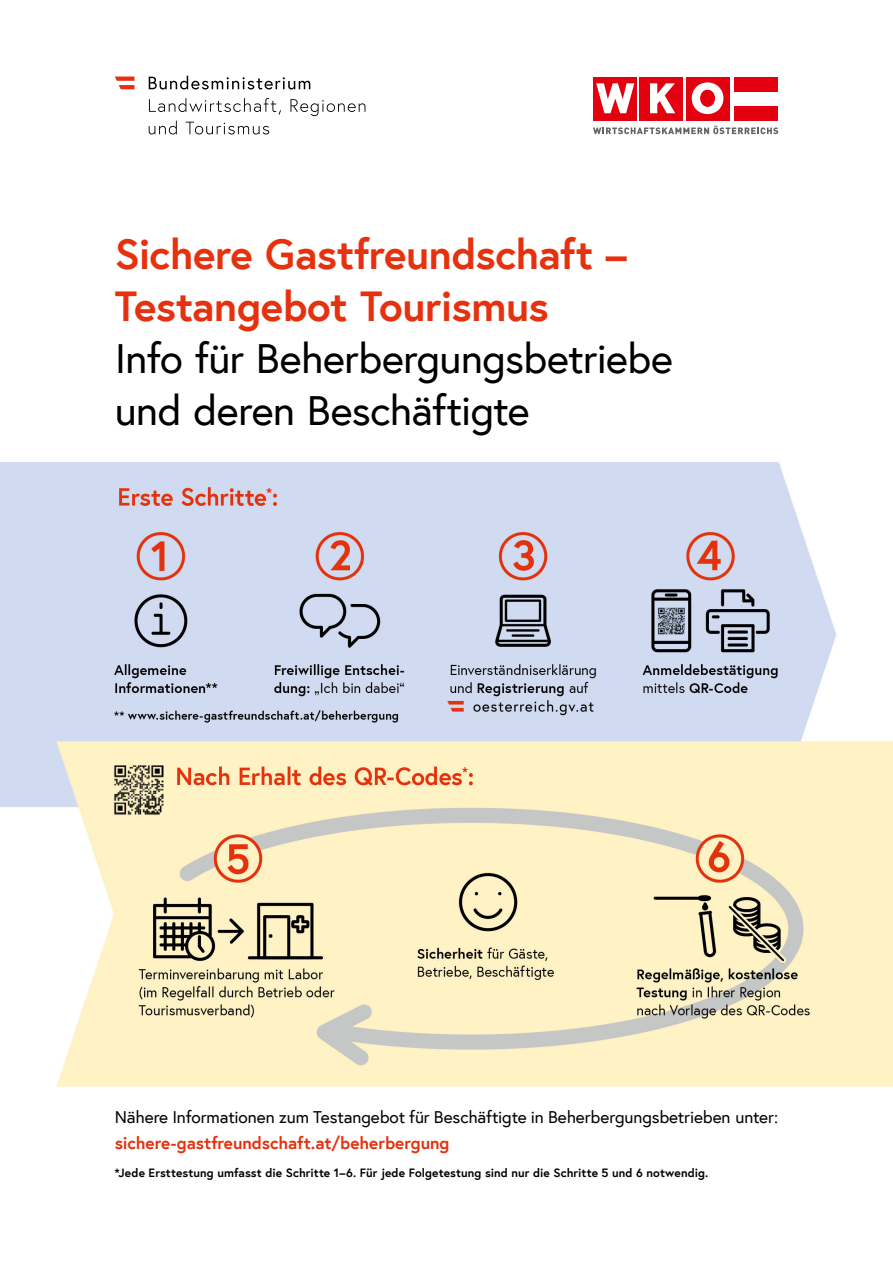
<style>
.page{position:relative;width:893px;height:1263px;background:#fff}
.page>*{position:absolute;margin:0;border:0;box-sizing:border-box;transform-origin:0 0}
.h1_ohne_Nummerierung{font:42px/51.8px "Europa Austria";letter-spacing:-.015em;color:#000}
.t1{font:17.25px/25.8px "Europa Austria";letter-spacing:-.01em;color:#000}
.t2{font:700 12px "Europa Austria";letter-spacing:.01em;color:#000}
.s1{font-weight:700;color:#e6310e}
</style>
<div class="page">
<img style="left:0;top:462px;width:893px;height:625px">
<div style="left:686px;top:77px;width:44px;height:44px;background:#e3000f"></div>
<div style="left:639px;top:77px;width:44px;height:44px;background:#e3000f"></div>
<svg style="left:593px;top:126px;width:185px;height:8px"></svg>
<svg style="left:650px;top:83px;width:25px;height:30px"></svg>
<div style="left:593px;top:77px;width:44px;height:44px;background:#e3000f"></div>
<svg style="left:596px;top:83px;width:38px;height:30px"></svg>
<div style="left:734px;top:77px;width:44px;height:14px;background:#e3000f"></div>
<div style="left:734px;top:106px;width:44px;height:15px;background:#e3000f"></div>
<svg style="left:692px;top:82px;width:31px;height:32px"></svg>
<div style="left:701px;top:90px;width:13px;height:16px;background:#e3000f;border-radius:50%"></div>
<div style="left:700px;top:90px;width:15px;height:17px;border:1px solid #e3000f;border-radius:50%"></div>
<svg style="left:149px;top:98px;width:216px;height:36px"></svg>
<svg style="left:149px;top:76px;width:161px;height:13px"></svg>
<svg style="left:115px;top:77px;width:19px;height:12px"></svg>
<h1 class="h1_ohne_Nummerierung" style="left:115px;top:228px;width:560px"><span class="s1">Sichere Gastfreundschaft –<br>Testangebot Tourismus<br></span>Info für Beherbergungsbetriebe und deren Beschäftigte</h1>
<p class="t1" style="left:115px;top:1104px;width:665px">Nähere Informationen zum Testangebot für Beschäftigte in Beherbergungsbetrieben unter: <span class="s1">sichere-gastfreundschaft.at/beherbergung</span></p>
<p class="t2" style="left:115px;top:1164px;width:595px">*Jede Ersttestung umfasst die Schritte 1–6. Für jede Folgetestung sind nur die Schritte 5 und 6 notwendig.</p>
</div>
